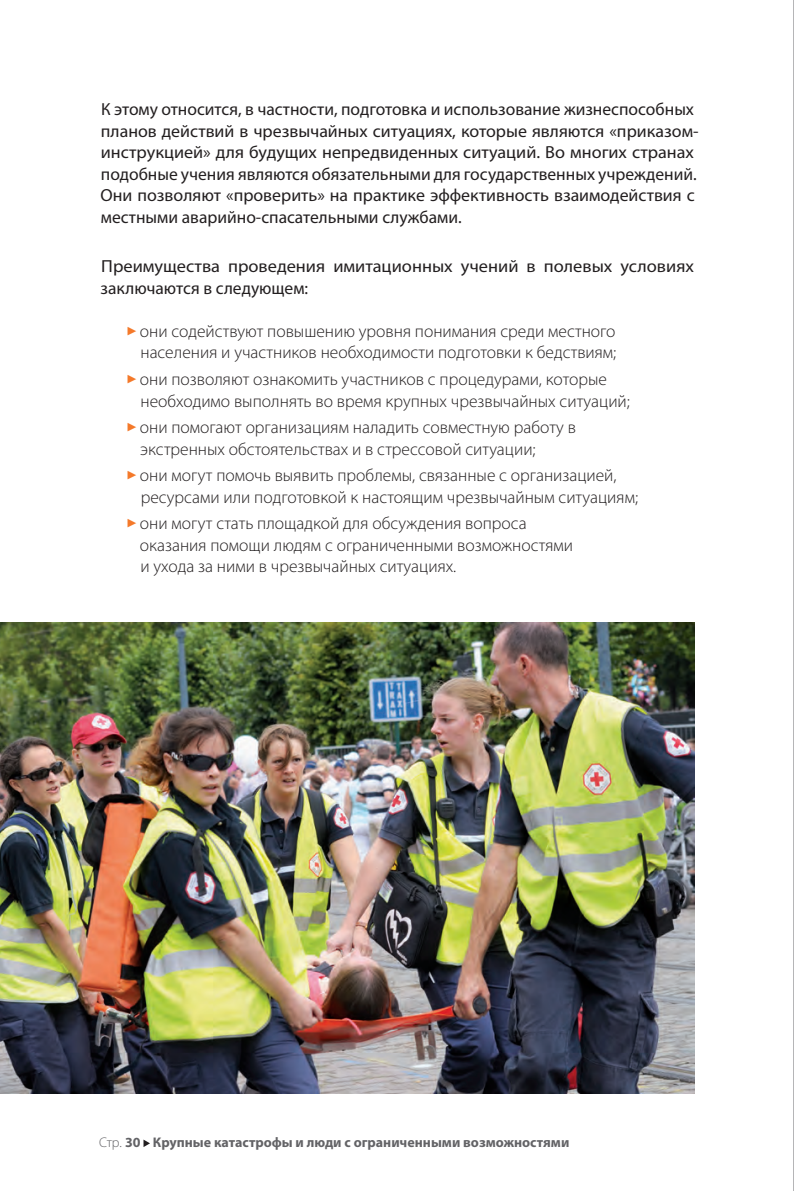
<style>
.page{position:relative;width:794px;height:1191px;background:#fff}
.page>*{position:absolute;margin:0;border:0;box-sizing:border-box;transform-origin:0 0}
.t1{font:300 17.5px/21.5px "Myriad Pro";color:#231f20}
.Text{font:17.5px/21.5px "Myriad Pro";color:#231f20}
.Text-2{font:17.5px/21.5px "Myriad Pro";color:#231f20;scale:1.05 1}
.t2{font:700 14px "Myriad Pro";color:#636366}
.s1{color:#f4792a}
.s2{font-weight:300}
</style>
<div class="page">
<svg style="left:143px;top:1139px;width:7px;height:8px"></svg>
<img style="left:0;top:622px;width:694px;height:471px">
<hr style="left:793px;top:0;width:1px;height:1191px;background:#6c6d70">
<p class="Text" style="left:100px;top:99px;width:599px">К этому относится, в частности, подготовка и использование жизнеспособных планов действий в чрезвычайных ситуациях, которые являются «приказом&shy;инструкцией» для будущих непредвиденных ситуаций. Во многих странах подобные учения являются обязательными для государственных учреждений.<br>Они позволяют «проверить» на практике эффективность взаимодействия с местными аварийно-спасательными службами.</p>
<p class="Text-2" style="left:101px;top:256px;width:566px">Преимущества проведения имитационных учений в полевых условиях заключаются в следующем:</p>
<p class="t1" style="left:126px;top:320px;width:492px;text-align:right"><span class="s1">✓</span>они содействуют повышению уровня понимания среди местного населения и участников необходимости подготовки к бедствиям;</p>
<p class="t1" style="left:140px;top:369px;width:491px;text-indent:-14px"><span class="s1">✓</span>они позволяют ознакомить участников с процедурами, которые необходимо выполнять во время крупных чрезвычайных ситуаций;</p>
<p class="t1" style="left:140px;top:417px;width:437px;text-indent:-14px"><span class="s1">✓</span>они помогают организациям наладить совместную работу в экстренных обстоятельствах и в стрессовой ситуации;</p>
<p class="t1" style="left:141px;top:465px;width:499px;text-indent:-15px"><span class="s1">✓</span>они могут помочь выявить проблемы, связанные с организацией, ресурсами или подготовкой к настоящим чрезвычайным ситуациям;</p>
<p class="t1" style="left:140px;top:513px;width:435px;text-indent:-14px"><span class="s1">✓</span>они могут стать площадкой для обсуждения вопроса оказания помощи людям с ограниченными возможностями и ухода за ними в чрезвычайных ситуациях.</p>
<p class="t2" style="left:99px;top:1134px;width:471px"><span class="s2">Стр.</span> 30 Крупные катастрофы и люди с ограниченными возможностями</p>
</div>
